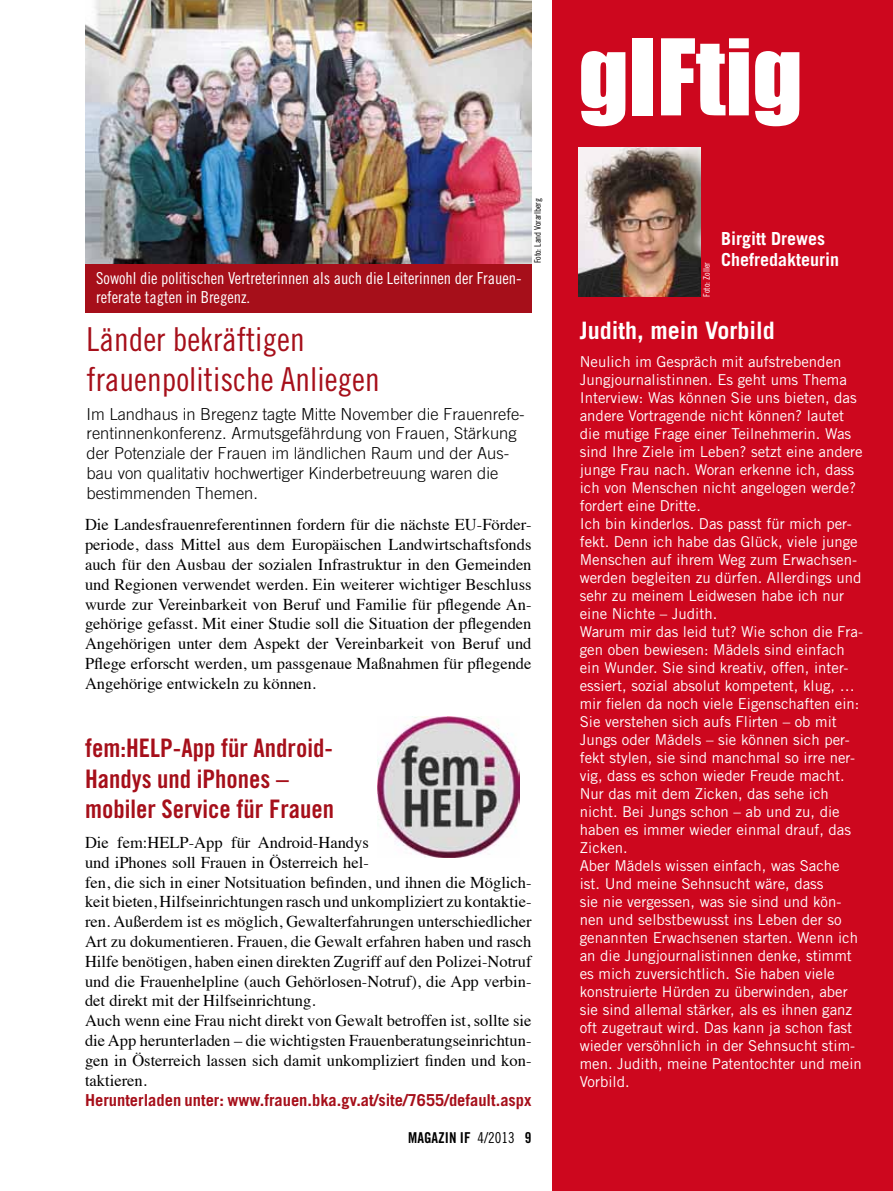
<style>
.page{position:relative;width:893px;height:1191px;background:#fff}
.page>*{position:absolute;margin:0;border:0;box-sizing:border-box;transform-origin:0 0}
.t1{font:97.5px "Impact";color:#fff}
.t2{font:33px/39.6px "Trade Gothic Cond Eighteen";color:#a60f1a}
.t3{font:25.5px/30.6px "Trade Gothic Bold Cond Twenty";color:#a60f1a}
.t4{font:700 24px "Trade Gothic";color:#fff}
.t5{font:700 18px/21.6px "Trade Gothic";color:#fff}
.t6{font:16.5px/19.8px "Times";color:#000}
.t7{font:300 16.5px/19.8px "Trade Gothic";color:#000}
.t8{font:16.5px/19.8px "Trade Gothic Cond Eighteen";color:#fff}
.t9{font:700 16.5px "Trade Gothic";color:#a60f1a}
.t10{font:15px/18px "Trade Gothic";color:#fff}
.t11{font:15px "Trade Gothic Bold Cond Twenty";color:#000}
.t12{font:9px "Trade Gothic Cond Eighteen";letter-spacing:-.01em;color:#000}
.t13{font:9px "Trade Gothic Cond Eighteen";color:#fff}
.s1{font-family:"Trade Gothic Cond Eighteen"}
</style>
<div class="page">
<div style="left:85px;top:264px;width:446px;height:49px;background:#a60f1a"></div>
<div style="left:553px;top:0;width:340px;height:1191px;background:#cd071e"></div>
<img style="left:578px;top:147px;width:123px;height:150px">
<img style="left:378px;top:716px;width:141px;height:141px">
<img style="left:85px;top:0;width:446px;height:264px">
<p class="t8" style="left:96px;top:268px;width:427px">Sowohl die politischen Vertreterinnen als auch die Leiterinnen der Frauen&shy;referate tagten in Bregenz.</p>
<p class="t12" style="left:532px;top:263px;width:66px;rotate:-90deg">Foto: Land Vorarlberg</p>
<h2 class="t2" style="left:87px;top:319px;width:295px">Länder bekräftigen frauenpolitische Anliegen</h2>
<p class="t7" style="left:87px;top:403px;width:440px">Im Landhaus in Bregenz tagte Mitte November die Frauenrefe&shy;rentinnenkonferenz. Armutsgefährdung von Frauen, Stärkung der Potenziale der Frauen im ländlichen Raum und der Aus&shy;bau von qualitativ hochwertiger Kinderbetreuung waren die bestimmenden Themen.</p>
<p class="t6" style="left:85px;top:513px;width:448px;text-align:justify">Die Landesfrauenreferentinnen fordern für die nächste EU-Förder&shy;periode, dass Mittel aus dem Europäischen Landwirtschaftsfonds auch für den Ausbau der sozialen Infrastruktur in den Gemeinden und Regionen verwendet werden. Ein weiterer wichtiger Beschluss wurde zur Vereinbarkeit von Beruf und Familie für pflegende An&shy;gehörige gefasst. Mit einer Studie soll die Situation der pflegenden Angehörigen unter dem Aspekt der Vereinbarkeit von Beruf und Pflege erforscht werden, um passgenaue Maßnahmen für pflegende Angehörige entwickeln zu können.</p>
<h3 class="t3" style="left:85px;top:732px;width:251px">fem:HELP-App für Android-<br>Handys und iPhones – mobiler Service für Frauen</h3>
<p class="t6" style="left:85px;top:831px;width:448px">Die fem:HELP-App für Android-Handys<br>und iPhones soll Frauen in Österreich hel-<br>fen, die sich in einer Notsituation befinden, und ihnen die Möglich&shy;keit bieten, Hilfseinrichtungen rasch und unkompliziert zu kontaktie&shy;ren. Außerdem ist es möglich, Gewalterfahrungen unterschiedlicher Art zu dokumentieren. Frauen, die Gewalt erfahren haben und rasch Hilfe benötigen, haben einen direkten Zugriff auf den Polizei-Notruf und die Frauenhelpline (auch Gehörlosen-Notruf), die App verbin&shy;det direkt mit der Hilfseinrichtung.<br>Auch wenn eine Frau nicht direkt von Gewalt betroffen ist, sollte sie die App herunterladen – die wichtigsten Frauenberatungseinrichtun&shy;gen in Österreich lassen sich damit unkompliziert finden und kon&shy;taktieren.</p>
<p class="t9" style="left:85px;top:1089px;width:448px">Herunterladen unter: www.frauen.bka.gv.at/site/7655/default.aspx</p>
<p class="t11" style="left:408px;top:1128px;width:125px">MAGAZIN IF <span class="s1">4/2013</span> 9</p>
<h1 class="t1" style="left:578px;top:1px;width:226px">gIFtig</h1>
<p class="t13" style="left:701px;top:296px;width:36px;rotate:-90deg">Foto: Zoller</p>
<p class="t5" style="left:721px;top:227px;width:120px">Birgitt Drewes<br>Chefredakteurin</p>
<h3 class="t4" style="left:580px;top:315px;width:197px">Judith, mein Vorbild</h3>
<p class="t10" style="left:580px;top:352px;width:285px">Neulich im Gespräch mit aufstrebenden Jungjournalistinnen. Es geht ums Thema Interview: Was können Sie uns bieten, das andere Vortragende nicht können? lautet die mutige Frage einer Teilnehmerin. Was sind Ihre Ziele im Leben? setzt eine andere junge Frau nach. Woran erkenne ich, dass ich von Menschen nicht angelogen werde? fordert eine Dritte.<br>Ich bin kinderlos. Das passt für mich per&shy;fekt. Denn ich habe das Glück, viele junge Menschen auf ihrem Weg zum Erwachsen&shy;werden begleiten zu dürfen. Allerdings und sehr zu meinem Leidwesen habe ich nur eine Nichte – Judith.<br>Warum mir das leid tut? Wie schon die Fra&shy;gen oben bewiesen: Mädels sind einfach ein Wunder. Sie sind kreativ, offen, inter&shy;essiert, sozial absolut kompetent, klug, … mir fielen da noch viele Eigenschaften ein:<br>Sie verstehen sich aufs Flirten – ob mit Jungs oder Mädels – sie können sich per&shy;fekt stylen, sie sind manchmal so irre ner&shy;vig, dass es schon wieder Freude macht.<br>Nur das mit dem Zicken, das sehe ich nicht. Bei Jungs schon – ab und zu, die haben es immer wieder einmal drauf, das Zicken.<br>Aber Mädels wissen einfach, was Sache ist. Und meine Sehnsucht wäre, dass<br>sie nie vergessen, was sie sind und kön&shy;nen und selbstbewusst ins Leben der so genannten Erwachsenen starten. Wenn ich an die Jungjournalistinnen denke, stimmt es mich zuversichtlich. Sie haben viele konstruierte Hürden zu überwinden, aber sie sind allemal stärker, als es ihnen ganz oft zugetraut wird. Das kann ja schon fast wieder versöhnlich in der Sehnsucht stim&shy;men. Judith, meine Patentochter und mein Vorbild.</p>
</div>
